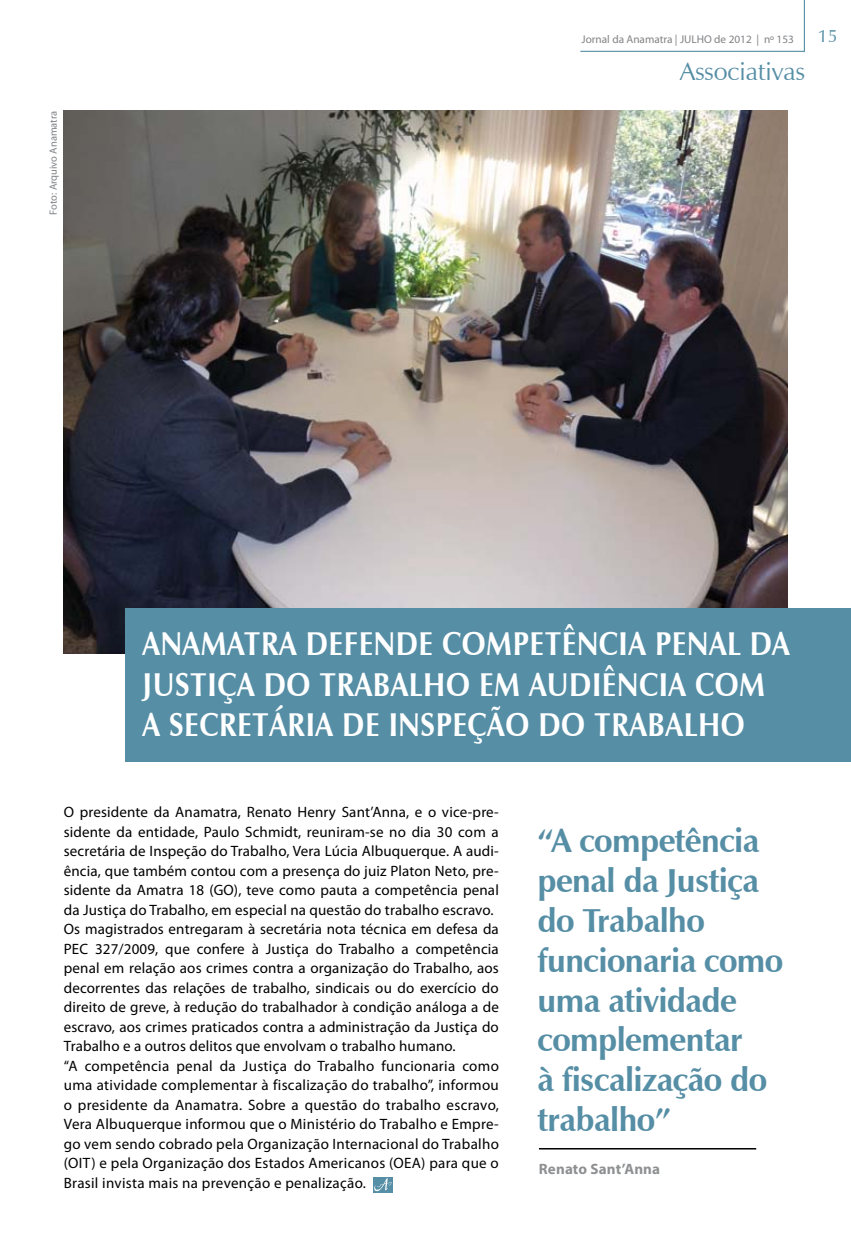
<style>
.page{position:relative;width:851px;height:1234px;background:#fff}
.page>*{position:absolute;margin:0;border:0;box-sizing:border-box;transform-origin:0 0}
.t1{font:700 33.15px/39.8px "Zapf Humanist 601 BT";letter-spacing:-.02em;color:#558ea5}
.t2{font:700 33px "Zapf Humanist 601 BT";letter-spacing:.02em;color:#fff;scale:.88 1}
.t3{font:25.5px "Zapf Humanist 601 BT";color:#558ea5}
.t4{font:18px "Zapf Humanist 601 BT";color:#558ea5}
.t5{font:15px/19.5px "Myriad Pro";letter-spacing:.01em;color:#000}
.t6{font:700 15px "Myriad Pro";letter-spacing:.01em;color:#8e9092}
.t7{font:11.25px "Myriad Pro";color:#808285}
.t8{font:10.5px "Myriad Pro";color:#808285}
</style>
<div class="page">
<hr style="left:803px;top:0;width:1px;height:52px;background:#558ea5">
<hr style="left:580px;top:51px;width:224px;height:1px;background:#558ea5">
<img style="left:64px;top:111px;width:723px;height:542px">
<div style="left:125px;top:608px;width:725px;height:153px;background:#558ea5"></div>
<hr style="left:539px;top:1147px;width:217px;height:2px;background:#000">
<svg style="left:373px;top:1177px;width:19px;height:15px"></svg>
<svg style="left:374px;top:1177px;width:17px;height:13px"></svg>
<p class="t7" style="left:581px;top:32px;width:214px">Jornal da Anamatra | JULHO de 2012 | nº 153</p>
<p class="t4" style="left:817px;top:25px;width:21px">15</p>
<p class="t8" style="left:47px;top:214px;width:105px;rotate:-90deg">Foto: Arquivo Anamatra</p>
<h3 class="t3" style="left:679px;top:56px;width:126px">Associativas</h3>
<h2 class="t2" style="left:142px;top:623px;width:46px">Anama</h2>
<h2 class="t2" style="left:244px;top:623px;width:115px">tra defen</h2>
<h2 class="t2" style="left:395px;top:623px;width:227px">de competência</h2>
<h2 class="t2" style="left:655px;top:623px;width:21px">pena</h2>
<h2 class="t2" style="left:727px;top:623px;width:69px">l da</h2>
<h2 class="t2" style="left:142px;top:663px;width:560px">Justiça do Trabalho em audiência</h2>
<h2 class="t2" style="left:695px;top:663px;width:79px">com</h2>
<h2 class="t2" style="left:142px;top:704px;width:311px">a Secretária de Inspe</h2>
<h2 class="t2" style="left:467px;top:704px;width:316px">ção do Trabalho</h2>
<p class="t5" style="left:64px;top:802px;width:436px">O presidente da Anamatra, Renato Henry Sant’Anna, e o vice-pre&shy;sidente da entidade, Paulo Schmidt, reuniram-se no dia 30 com a secretária de Inspeção do Trabalho, Vera Lúcia Albuquerque. A audi&shy;ência, que também contou com a presença do juiz Platon Neto, pre&shy;sidente da Amatra 18 (GO), teve como pauta a competência penal da Justiça do Trabalho, em especial na questão do trabalho escravo.<br>Os magistrados entregaram à secretária nota técnica em defesa da PEC 327/2009, que confere à Justiça do Trabalho a competência penal em relação aos crimes contra a organização do Trabalho, aos decorrentes das relações de trabalho, sindicais ou do exercício do direito de greve, à redução do trabalhador à condição análoga a de escravo, aos crimes praticados contra a administração da Justiça do Trabalho e a outros delitos que envolvam o trabalho humano.<br>“A competência penal da Justiça do Trabalho funcionaria como uma atividade complementar à fiscalização do trabalho”, informou o presidente da Anamatra. Sobre a questão do trabalho escravo, Vera Albuquerque informou que o Ministério do Trabalho e Empre&shy;go vem sendo cobrado pela Organização Internacional do Trabalho (OIT) e pela Organização dos Estados Americanos (OEA) para que o Brasil invista mais na prevenção e penalização.</p>
<h1 class="t1" style="left:537px;top:820px;width:247px">“A competência penal da Justiça do Trabalho funcionaria como uma atividade complementar<br>à fiscalização do trabalho”</h1>
<p class="t6" style="left:539px;top:1158px;width:123px">Renato Sant’Anna</p>
</div>
